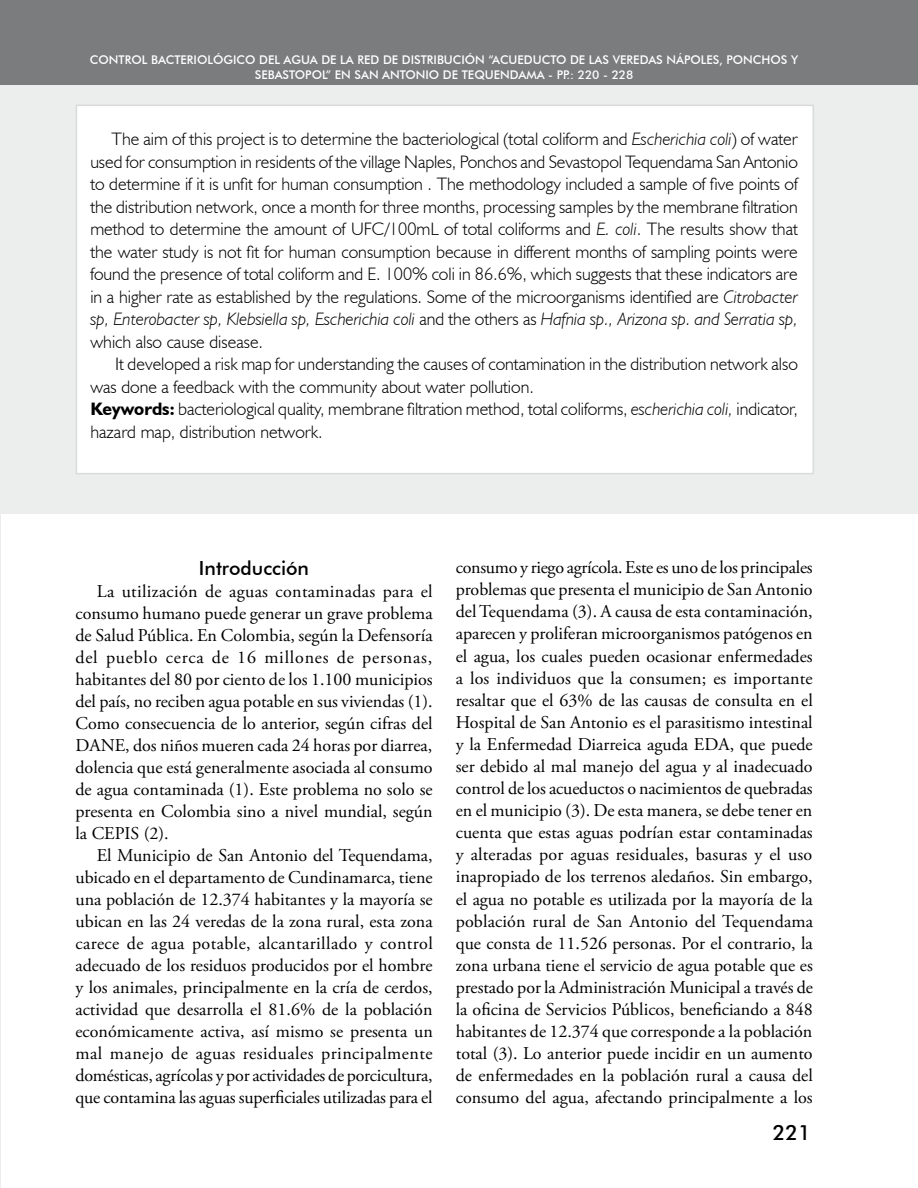
<style>
.page{position:relative;width:918px;height:1188px;background:#fff}
.page>*{position:absolute;margin:0;border:0;box-sizing:border-box;transform-origin:0 0}
.t1{font:500 21px "Futura BT";color:#000}
.t2{font:500 19.5px "Futura BT";color:#000}
.t3{font:18px/22px "Adobe Garamond Pro";color:#000;text-align:justify}
.t4{font:300 18px/22.5px "Humanist 521 BT";color:#000;text-align:justify}
.t5{font:500 12px "Futura BT";color:#fff}
.s1{font-style:italic}
.s2{font-weight:700}
</style>
<div class="page">
<div style="left:0;top:0;width:918px;height:86px;background:#7b7c7e"></div>
<div style="left:0;top:86px;width:918px;height:428px;background:#eceded"></div>
<div style="left:76px;top:105px;width:738px;height:369px;background:#fff;border:2px solid #d9dadb"></div>
<p class="t5" style="left:90px;top:53px;width:11px">CON</p>
<p class="t5" style="left:119px;top:53px;width:530px">TROL BACTERIOLÓGICO DEL AGUA DE LA RED DE DISTRIBUCIÓN “ACUEDUCTO DE LAS VEREDAS</p>
<p class="t5" style="left:667px;top:53px;width:133px">NÁPO LES, PON CHOS Y</p>
<p class="t5" style="left:255px;top:67px;width:50px">SEBASTOPO</p>
<p class="t5" style="left:322px;top:67px;width:188px">L” EN SAN ANTON IO D E TEQUENDAMA</p>
<p class="t5" style="left:548px;top:67px;width:87px">- PP.: 220 - 228</p>
<p class="t4" style="left:90px;top:127px;width:709px;text-indent:21px">The aim of this project is to determine the bacteriological (total coliform and <span class="s1">Escherichia coli</span>) of water used for consumption in residents of the village Naples, Ponchos and Sevastopol Tequendama San Antonio to determine if it is unfit for human consumption . The methodology included a sample of five points of the distribution network, once a month for three months, processing samples by the membrane filtration method to determine the amount of UFC/100mL of total coliforms and <span class="s1">E. coli</span>. The results show that the water study is not fit for human consumption because in different months of sampling points were found the presence of total coliform and E. 100% coli in 86.6%, which suggests that these indicators are in a higher rate as established by the regulations. Some of the microorganisms identified are <span class="s1">Citrobacter sp, Enterobacter sp, Klebsiella sp, Escherichia coli</span> and the others as <span class="s1">Hafnia sp., Arizona sp. and Serratia sp, </span>which also cause disease.</p>
<p class="t4" style="left:90px;top:352px;width:709px;text-align:left;text-indent:25px">It developed a risk map for understanding the causes of contamination in the distribution network also was done a feedback with the community about water pollution.<br><span class="s2">Keywords:</span> bacteriological quality, membrane filtration method, total coliforms, <span class="s1">escherichia coli,</span> indicator, hazard map, distribution network.</p>
<p class="t2" style="left:199px;top:556px;width:112px">I NTRODUCCIÓN</p>
<p class="t3" style="left:75px;top:581px;width:359px;text-indent:21px">La utilización de aguas contaminadas para el consumo humano puede generar un grave problema de Salud Pública. En Colombia, según la Defensoría del pueblo cerca de 16 millones de personas, habitantes del 80 por ciento de los 1.100 municipios del país, no reciben agua potable en sus viviendas (1).<br>Como consecuencia de lo anterior, según cifras del DANE, dos niños mueren cada 24 horas por diarrea, dolencia que está generalmente asociada al consumo de agua contaminada (1). Este problema no solo se presenta en Colombia sino a nivel mundial, según la CEPIS (2).</p>
<p class="t3" style="left:75px;top:845px;width:359px;text-indent:21px">El Municipio de San Antonio del Tequendama, ubicado en el departamento de Cundinamarca, tiene una población de 12.374 habitantes y la mayoría se ubican en las 24 veredas de la zona rural, esta zona carece de agua potable, alcantarillado y control adecuado de los residuos producidos por el hombre y los animales, principalmente en la cría de cerdos, actividad que desarrolla el 81.6% de la población económicamente activa, así mismo se presenta un mal manejo de aguas residuales principalmente domésticas, agrícolas y por actividades de porcicultura, que contamina las aguas superficiales utilizadas para el</p>
<p class="t3" style="left:456px;top:557px;width:359px">consumo y riego agrícola. Este es uno de los principales problemas que presenta el municipio de San Antonio del Tequendama (3). A causa de esta contaminación, aparecen y proliferan microorganismos patógenos en el agua, los cuales pueden ocasionar enfermedades a los individuos que la consumen; es importante resaltar que el 63% de las causas de consulta en el Hospital de San Antonio es el parasitismo intestinal y la Enfermedad Diarreica aguda EDA, que puede ser debido al mal manejo del agua y al inadecuado control de los acueductos o nacimientos de quebradas en el municipio (3). De esta manera, se debe tener en cuenta que estas aguas podrían estar contaminadas y alteradas por aguas residuales, basuras y el uso inapropiado de los terrenos aledaños. Sin embargo, el agua no potable es utilizada por la mayoría de la población rural de San Antonio del Tequendama que consta de 11.526 personas. Por el contrario, la zona urbana tiene el servicio de agua potable que es prestado por la Administración Municipal a través de la oficina de Servicios Públicos, beneficiando a 848 habitantes de 12.374 que corresponde a la población total (3). Lo anterior puede incidir en un aumento de enfermedades en la población rural a causa del consumo del agua, afectando principalmente a los</p>
<p class="t1" style="left:773px;top:1120px;width:40px">221</p>
</div>
